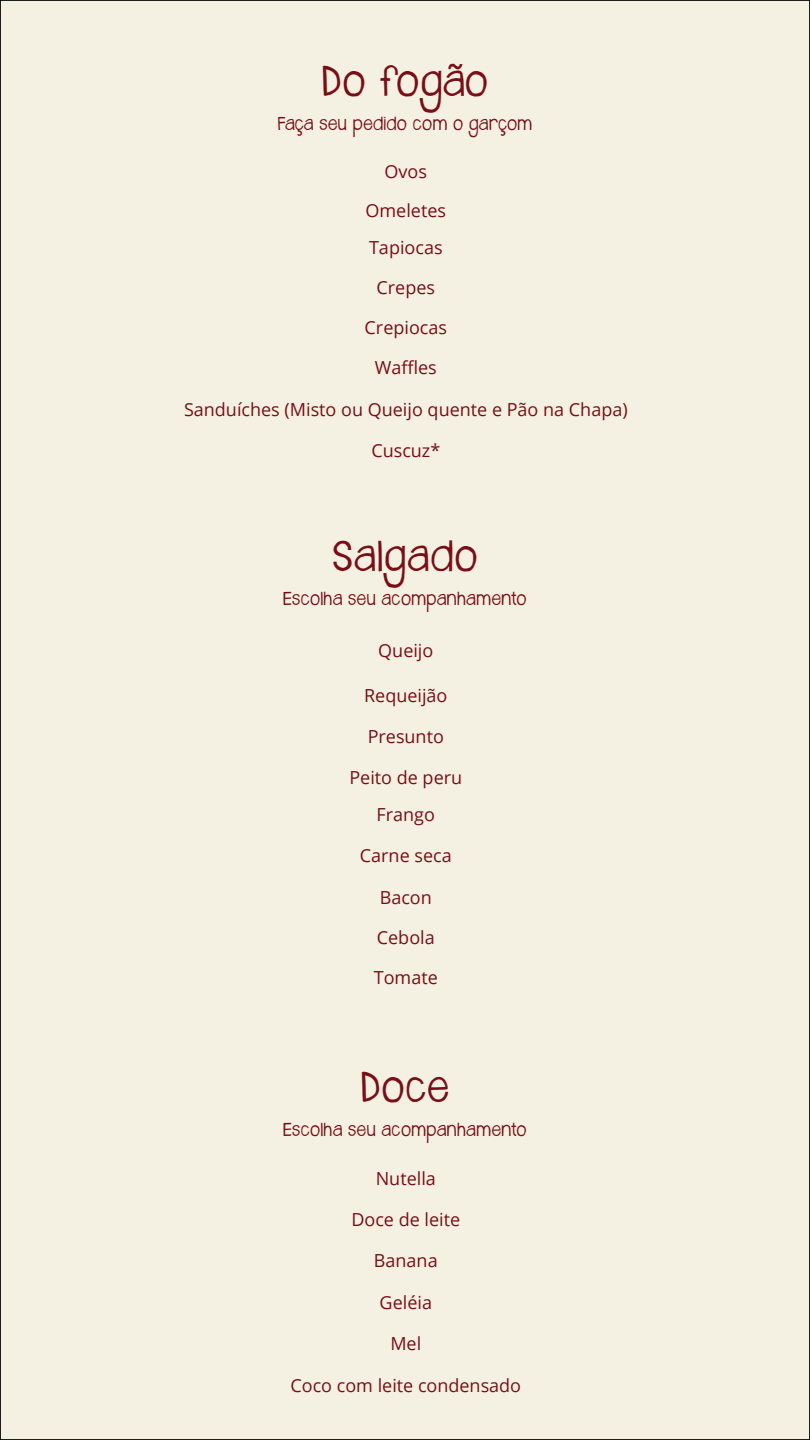
<style>
.page{position:relative;width:810px;height:1440px;background:#f4f1e2}
.page>*{position:absolute;margin:0;border:0;box-sizing:border-box;transform-origin:0 0}
.t1{font:34.5px "Janda Safeand Sound Solid";letter-spacing:.025em;color:#790e17}
.t2{font:18px/37.7px "Open Sans";color:#790e17;text-align:center}
.t3{font:15px "Janda Safeand Sound Solid";letter-spacing:.025em;color:#790e17}
</style>
<div class="page">
<h1 class="t1" style="left:322px;top:57px;width:168px">Do fogão</h1>
<p class="t3" style="left:278px;top:113px;width:256px">Faça seu pedido com o garçom</p>
<p class="t2" style="left:366px;top:153px;width:82px">Ovos<br>Omeletes<br>Tapiocas</p>
<p class="t2" style="left:377px;top:269px;width:60px">Crepes</p>
<p class="t2" style="left:365px;top:308px;width:84px;line-height:39.5px">Crepiocas<br>Waffles</p>
<p class="t2" style="left:184px;top:390px;width:445px">Sanduíches (Misto ou Queijo quente e Pão na Chapa)</p>
<p class="t2" style="left:371px;top:432px;width:70px">Cuscuz*</p>
<h1 class="t1" style="left:332px;top:532px;width:147px">Salgado</h1>
<p class="t3" style="left:283px;top:588px;width:245px">Escolha seu acompanhamento</p>
<p class="t2" style="left:378px;top:631px;width:57px">Queijo</p>
<p class="t2" style="left:364px;top:676px;width:85px">Requeijão</p>
<p class="t2" style="left:368px;top:717px;width:78px">Presunto</p>
<p class="t2" style="left:349px;top:758px;width:114px">Peito de peru<br>Frango</p>
<p class="t2" style="left:360px;top:836px;width:93px">Carne seca</p>
<p class="t2" style="left:380px;top:878px;width:54px">Bacon</p>
<p class="t2" style="left:377px;top:918px;width:59px">Cebola</p>
<p class="t2" style="left:374px;top:958px;width:66px">Tomate</p>
<h1 class="t1" style="left:361px;top:1064px;width:90px">Doce</h1>
<p class="t3" style="left:283px;top:1119px;width:245px">Escolha seu acompanhamento</p>
<p class="t2" style="left:376px;top:1159px;width:62px">Nutella</p>
<p class="t2" style="left:351px;top:1200px;width:110px">Doce de leite</p>
<p class="t2" style="left:374px;top:1241px;width:65px">Banana</p>
<p class="t2" style="left:380px;top:1283px;width:54px">Geléia</p>
<p class="t2" style="left:390px;top:1325px;width:32px">Mel</p>
<p class="t2" style="left:290px;top:1366px;width:232px">Coco com leite condensado</p>
</div>
